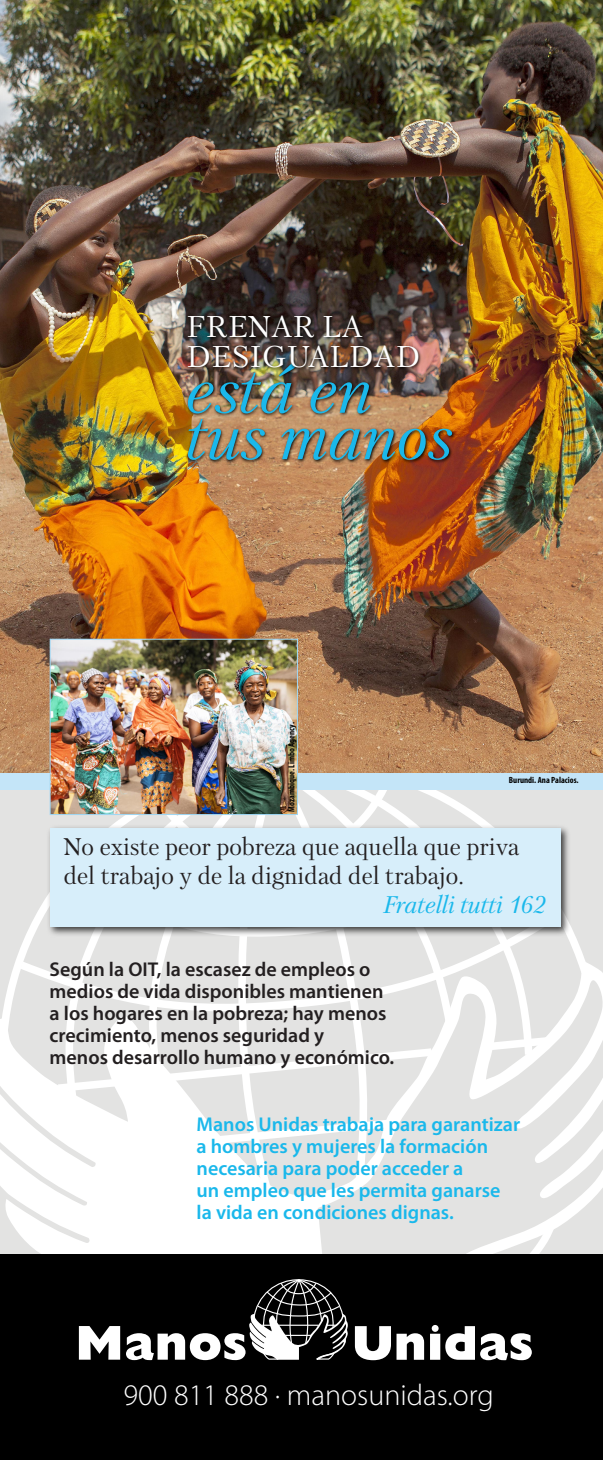
<style>
.page{position:relative;width:603px;height:1460px;background:#fff}
.page>*{position:absolute;margin:0;border:0;box-sizing:border-box;transform-origin:0 0}
.t1{font:italic 64.35px "Petersburg";color:#1ab8eb}
.t2{font:300 30px "Myriad Pro";color:#fff}
.t3{font:29.95px "Petersburg";letter-spacing:.01em;color:#fff}
.t4{font:24px/29px "Petersburg";color:#231f20}
.t5{font:italic 24px "Petersburg";color:#1ab8eb}
.t6{font:600 20px "Myriad Pro";color:#231f20}
.t7{font:600 20px "Myriad Pro";color:#1ab8eb}
.t8{font:700 condensed 9px "Myriad Pro";color:#000}
</style>
<div class="page">
<svg style="left:0;top:789px;width:594px;height:171px;background:#e4e4e3"></svg>
<svg style="left:151px;top:789px;width:246px;height:36px"></svg>
<svg style="left:12px;top:905px;width:554px;height:55px;background:#e6e6e5"></svg>
<svg style="left:0;top:960px;width:602px;height:294px;fill:#e3e3e2"></svg>
<div style="left:0;top:744px;width:602px;height:45px;background:#c4e5f8"></div>
<img style="left:0;top:0;width:602px;height:772px">
<img style="left:46px;top:825px;width:525px;height:112px">
<div style="left:50px;top:828px;width:510px;height:98px;background:#d7eefa"></div>
<div style="left:0;top:1254px;width:602px;height:206px;background:#000"></div>
<svg style="left:79px;top:1326px;width:41px;height:34px"></svg>
<svg style="left:355px;top:1326px;width:69px;height:34px"></svg>
<svg style="left:430px;top:1325px;width:44px;height:35px"></svg>
<svg style="left:480px;top:1333px;width:51px;height:27px"></svg>
<svg style="left:126px;top:1279px;width:222px;height:81px"></svg>
<img style="left:52px;top:641px;width:244px;height:172px">
<div style="left:50px;top:639px;width:248px;height:176px;border:1px solid #9fd7f4"></div>
<img style="left:171px;top:352px;width:424px;height:160px">
<img style="left:175px;top:307px;width:302px;height:92px">
<p class="t3" style="left:186px;top:314px;width:178px">FRENAR LA</p>
<p class="t3" style="left:186px;top:344px;width:235px">DESIGUALDAD</p>
<p class="t1" style="left:186px;top:363px;width:187px">está en</p>
<p class="t1" style="left:186px;top:409px;width:267px">tus manos</p>
<p class="t8" style="left:288px;top:812px;width:91px;rotate:-90deg">Mozambique. Limbo Agency.</p>
<p class="t8" style="left:508px;top:776px;width:71px">Burundi. Ana Palacios.</p>
<p class="t4" style="left:64px;top:834px;width:457px">No existe peor pobreza que aquella que priva del trabajo y de la dignidad del trabajo.</p>
<p class="t5" style="left:383px;top:894px;width:164px">Fratelli tutti 162</p>
<p class="t6" style="left:50px;top:962px;width:322px">Según la OIT, la escasez de empleos o</p>
<p class="t6" style="left:50px;top:984px;width:335px">medios de vida disponibles mantienen</p>
<p class="t6" style="left:50px;top:1006px;width:338px">a los hogares en la pobreza; hay menos</p>
<p class="t6" style="left:50px;top:1028px;width:276px">crecimiento, menos seguridad y</p>
<p class="t6" style="left:50px;top:1050px;width:346px">menos desarrollo humano y económico.</p>
<p class="t7" style="left:196px;top:1116px;width:325px">Manos Unidas trabaja para garantizar</p>
<p class="t7" style="left:196px;top:1138px;width:293px">a hombres y mujeres la formación</p>
<p class="t7" style="left:196px;top:1160px;width:268px">necesaria para poder acceder a</p>
<p class="t7" style="left:196px;top:1182px;width:305px">un empleo que les permita ganarse</p>
<p class="t7" style="left:196px;top:1204px;width:259px">la vida en condiciones dignas.</p>
<p class="t2" style="left:123px;top:1383px;width:371px">900 811 888 · manosunidas.org</p>
</div>
